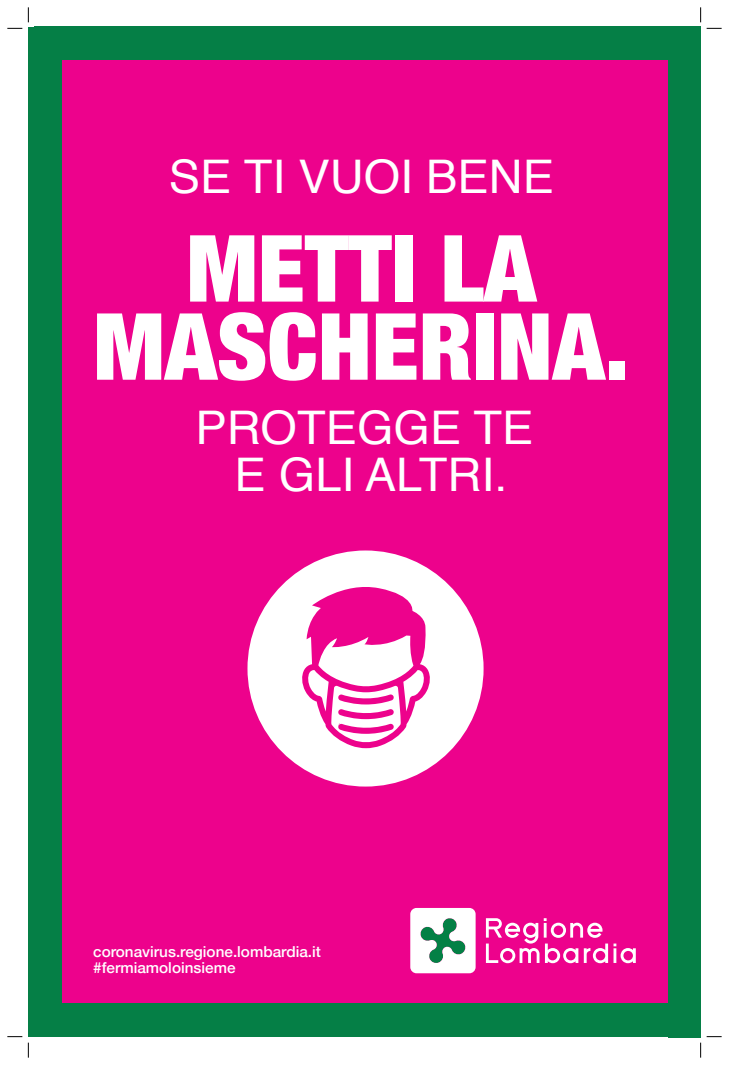
<style>
.page{position:relative;width:729px;height:1065px;background:#fff}
.page>*{position:absolute;margin:0;border:0;box-sizing:border-box;transform-origin:0 0}
.t1{font:900 condensed 92.8px/78.1px "Helvetica Neue";color:#fff;text-align:center}
.t2{font:46.3px/47.1px "Helvetica";color:#fff;text-align:center}
.t3{font:500 15.1px/16.2px "Helvetica Neue";color:#fff}
</style>
<div class="page">
<div style="left:48px;top:37px;width:636px;height:983px;background:#ed028c"></div>
<div style="left:35px;top:26px;width:665px;height:33px;background:#057f46"></div>
<div style="left:28px;top:1003px;width:672px;height:33px;background:#057f46"></div>
<div style="left:668px;top:27px;width:32px;height:1011px;background:#057f46"></div>
<div style="left:28px;top:27px;width:33px;height:1009px;background:#057f46"></div>
<svg style="left:410px;top:908px;width:65px;height:65px;background:#cce1d7"></svg>
<svg style="left:486px;top:918px;width:150px;height:45px"></svg>
<div style="left:247px;top:550px;width:236px;height:236px;background:#fff;border-radius:50%"></div>
<svg style="left:302px;top:587px;width:128px;height:161px"></svg>
<svg style="left:7px;top:28px;width:15px;height:1px"></svg>
<svg style="left:706px;top:28px;width:15px;height:1px"></svg>
<svg style="left:7px;top:1036px;width:15px;height:1px"></svg>
<svg style="left:28px;top:7px;width:1px;height:15px"></svg>
<svg style="left:28px;top:1042px;width:1px;height:15px"></svg>
<svg style="left:700px;top:7px;width:1px;height:15px"></svg>
<svg style="left:700px;top:1036px;width:21px;height:21px"></svg>
<h2 class="t2" style="left:169px;top:155px;width:386px">SE TI VUOI BENE</h2>
<h1 class="t1" style="left:94px;top:224px;width:537px">METTI LA<br>MASCHERINA.</h1>
<h2 class="t2" style="left:195px;top:406px;width:339px">PROTEGGE TE<br>E GLI ALTRI.</h2>
<p class="t3" style="left:93px;top:942px;width:229px">coronavirus.regione.lombardia.it #fermiamoloinsieme</p>
</div>
